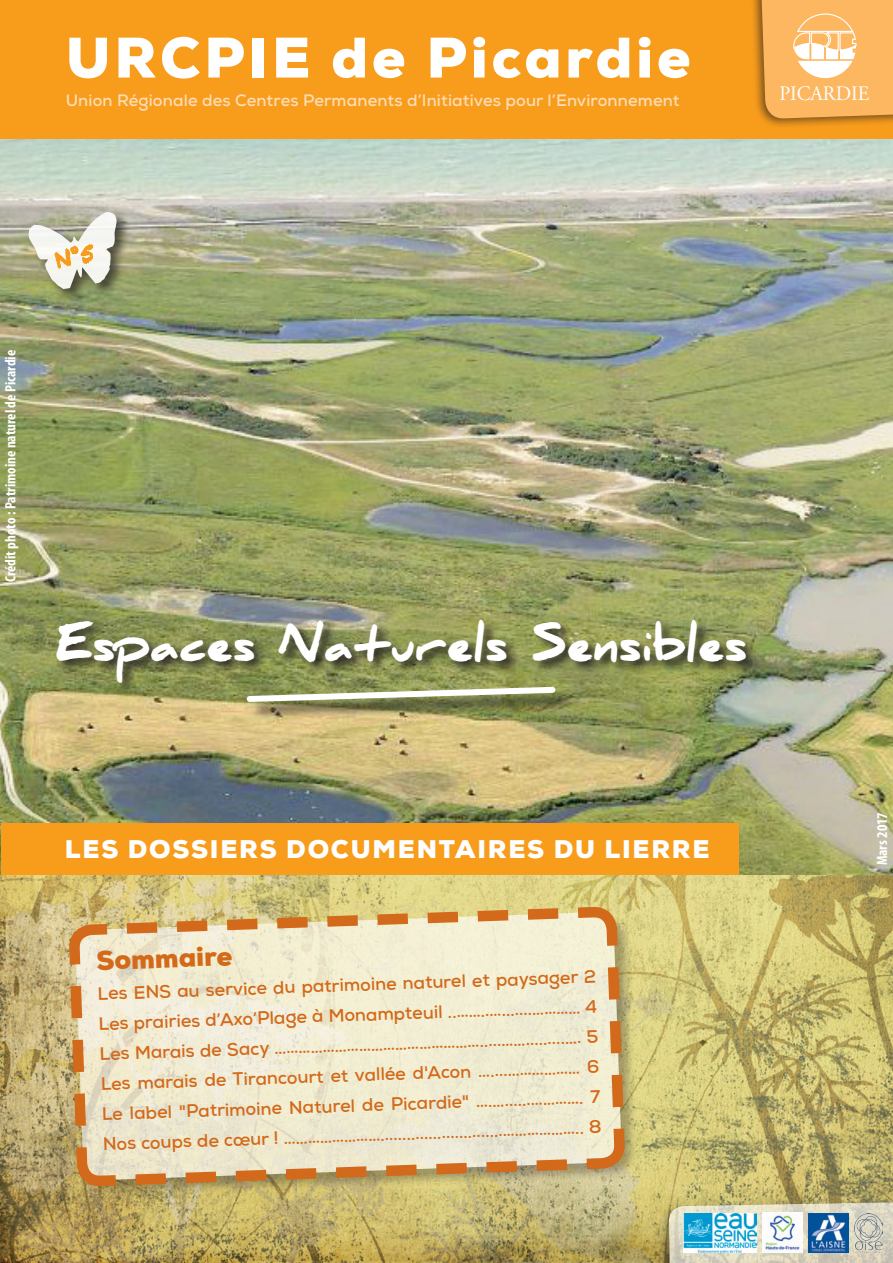
<style>
.page{position:relative;width:893px;height:1263px;background:#fff}
.page>*{position:absolute;margin:0;border:0;box-sizing:border-box;transform-origin:0 0}
.t1{font:900 57px "Nexa";letter-spacing:.07em;color:#fff}
.t2{font:900 45px "Daniel";color:#fff}
.t3{font:900 27px "Nexa";color:#d3691a}
.t4{font:900 25.5px "Nexa";letter-spacing:.07em;color:#fff}
.t5{font:20.55px "Adobe Garamond Pro";color:#fff;scale:.96 1}
.t6{font:700 18px "Nexa";color:#d3691a}
.t7{font:700 16.5px "Nexa";letter-spacing:.01em;color:#feddb4}
.t8{font:700 condensed 15px "Myriad Pro";color:#fff}
</style>
<div class="page">
<img style="left:0;top:875px;width:893px;height:388px">
<div style="left:0;top:0;width:893px;height:139px;background:#f89c1c"></div>
<div style="left:750px;top:0;width:143px;height:129px;background:#231f20;opacity:.6"></div>
<svg style="left:761px;top:0;width:132px;height:119px;background:#f7ba6d"></svg>
<div style="left:657px;top:1196px;width:236px;height:67px;background:#231f20;opacity:.6"></div>
<svg style="left:669px;top:1202px;width:224px;height:61px;background:#d5d1ba"></svg>
<img style="left:808px;top:1213px;width:40px;height:39px">
<img style="left:854px;top:1213px;width:28px;height:39px">
<img style="left:762px;top:1213px;width:40px;height:39px">
<img style="left:684px;top:1213px;width:72px;height:39px">
<img style="left:0;top:139px;width:893px;height:736px">
<div style="left:26px;top:209px;width:104px;height:93px;background:#231f20;opacity:.75"></div>
<div style="left:1px;top:824px;width:738px;height:51px;background:#f89c1c"></div>
<svg style="left:64px;top:902px;width:565px;height:361px;background:#ded1a8"></svg>
<div style="left:54px;top:617px;width:705px;height:78px;background:#231f20;opacity:.9"></div>
<div style="left:249px;top:689px;width:324px;height:31px;background:#231f20;opacity:.75"></div>
<svg style="left:244px;top:684px;width:315px;height:21px"></svg>
<svg style="left:28px;top:211px;width:89px;height:78px"></svg>
<p class="t1" style="left:66px;top:21px;width:626px">URCPIE de Picardie</p>
<p class="t7" style="left:66px;top:90px;width:615px">Union Régionale des Centres Permanents d’Initiatives pour l’Environnement</p>
<p class="t5" style="left:779px;top:81px;width:95px">PICARDIE</p>
<p class="t8" style="left:1px;top:582px;width:234px;rotate:-90deg">Crédit photo : Patrimoine naturel de Picardie</p>
<p class="t2" style="left:55px;top:619px;width:693px">Espaces Naturels Sensibles</p>
<p class="t4" style="left:65px;top:832px;width:646px">LES DOSSIERS DOCUMENTAIRES DU LIERRE</p>
<p class="t3" style="left:96px;top:943px;width:138px;rotate:-2deg">Sommaire</p>
<p class="t6" style="left:97px;top:982px;width:500px;rotate:-2deg">Les ENS au service du patrimoine naturel et paysager 2</p>
<p class="t6" style="left:98px;top:1012px;width:500px;rotate:-2deg">Les prairies d’Axo’Plage à Monampteuil ..……..….......………… 4</p>
<p class="t6" style="left:99px;top:1042px;width:500px;rotate:-2deg">Les Marais de Sacy …………………………………………….....…….........…. 5</p>
<p class="t6" style="left:100px;top:1072px;width:500px;rotate:-2deg">Les marais de Tirancourt et vallée d'Acon …....……………… 6</p>
<p class="t6" style="left:101px;top:1102px;width:500px;rotate:-2deg">Le label "Patrimoine Naturel de Picardie" ….…......…………. 7</p>
<p class="t6" style="left:102px;top:1132px;width:500px;rotate:-2deg">Nos coups de cœur ! ……………………............................……………….. 8</p>
<p class="t8" style="left:873px;top:865px;width:55px;rotate:-90deg">Mars 2017</p>
</div>
